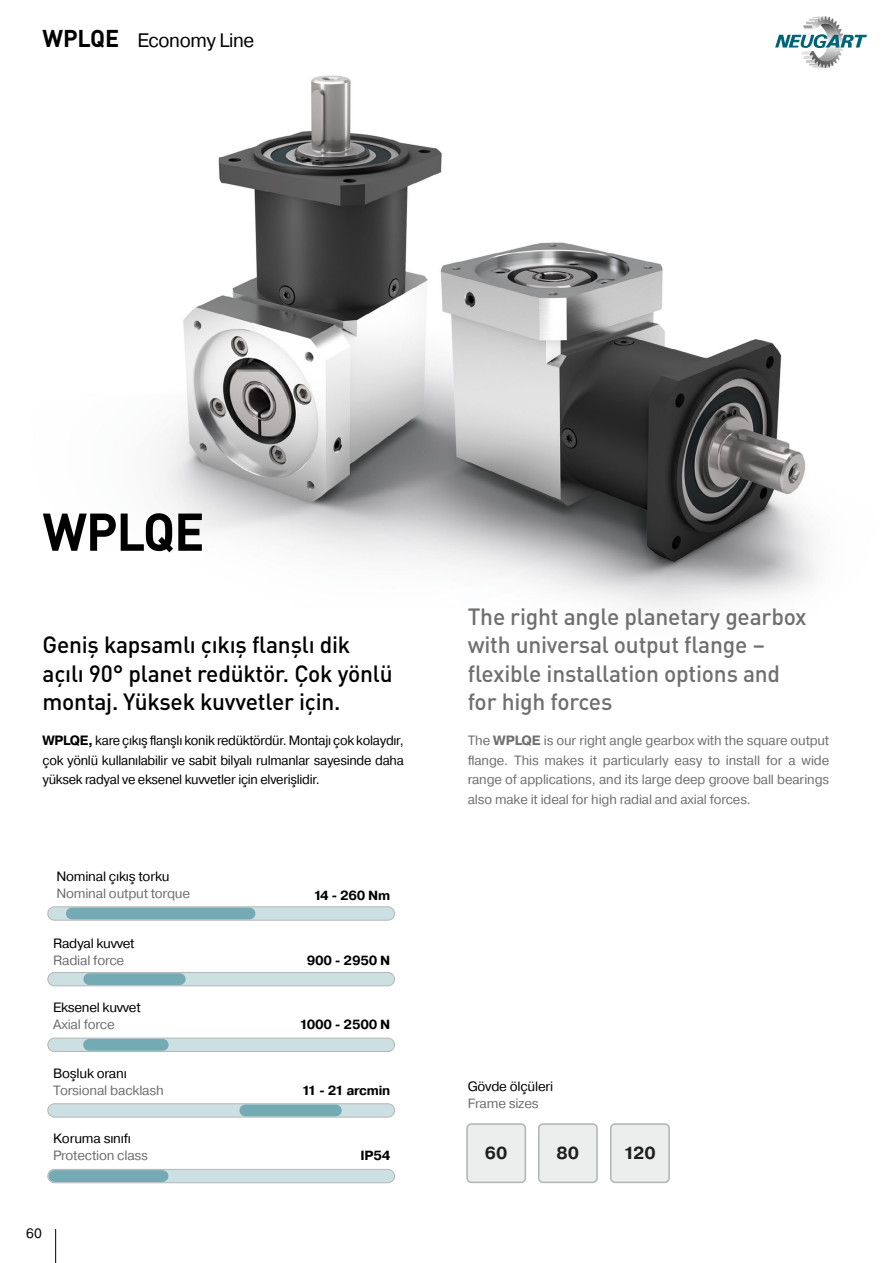
<style>
.page{position:relative;width:893px;height:1263px;background:#fff}
.page>*{position:absolute;margin:0;border:0;box-sizing:border-box;transform-origin:0 0}
.t1{font:700 52.2px "DIN Pro";letter-spacing:-.02em;color:#000;scale:.96 1}
.t2{font:500 23.25px/28.5px "DIN Pro";letter-spacing:-.01em;color:#706f6f}
.t3{font:500 23.25px/28.5px "DIN Pro";letter-spacing:-.01em;color:#000}
.t4{font:19.5px "Pragmatica";letter-spacing:-.02em;color:#000}
.t5{font:700 17.4px "Pragmatica";color:#1e1e1c}
.t6{font:13.5px/19.5px "Pragmatica";letter-spacing:-.015em;color:#706f6f;text-align:justify}
.t7{font:13.5px/19.5px "Pragmatica";letter-spacing:-.02em;color:#000;text-align:justify;scale:.96 1}
.t8{font:13.5px "Pragmatica";letter-spacing:-.02em;color:#000}
.t9{font:700 13.2px "Pragmatica";letter-spacing:-.015em;color:#000}
.s1{font-family:"DIN Pro";font-weight:700;font-size:24px}
.s2{font-weight:700}
</style>
<div class="page">
<svg style="left:775px;top:16px;width:92px;height:52px"></svg>
<hr style="left:55px;top:1229px;width:1px;height:34px;background:#000">
<img style="left:163px;top:75px;width:652px;height:534px">
<div style="left:48px;top:972px;width:347px;height:14px;background:#cce0e4;border-radius:7px"></div>
<div style="left:47px;top:972px;width:348px;height:14px;border:1px solid #b4b6b5;border-radius:7px"></div>
<div style="left:48px;top:907px;width:347px;height:13px;background:#cce0e4;border-radius:7px"></div>
<div style="left:47px;top:906px;width:348px;height:14px;border:1px solid #b4b6b5;border-radius:7px"></div>
<div style="left:48px;top:1038px;width:347px;height:13px;background:#cce0e4;border-radius:7px"></div>
<div style="left:47px;top:1038px;width:348px;height:14px;border:1px solid #b4b6b5;border-radius:7px"></div>
<div style="left:48px;top:1104px;width:347px;height:13px;background:#cce0e4;border-radius:7px"></div>
<div style="left:47px;top:1103px;width:348px;height:14px;border:1px solid #b4b6b5;border-radius:7px"></div>
<div style="left:48px;top:1169px;width:347px;height:14px;background:#cce0e4;border-radius:7px"></div>
<div style="left:47px;top:1169px;width:348px;height:14px;border:1px solid #b4b6b5;border-radius:7px"></div>
<div style="left:89px;top:973px;width:91px;height:12px;background:#74aab3"></div>
<div style="left:89px;top:1039px;width:74px;height:12px;background:#74aab3"></div>
<div style="left:245px;top:1104px;width:91px;height:12px;background:#74aab3"></div>
<div style="left:54px;top:1170px;width:109px;height:12px;background:#74aab3"></div>
<div style="left:72px;top:907px;width:178px;height:12px;background:#74aab3"></div>
<div style="left:467px;top:1124px;width:58px;height:58px;background:#eceded;border-radius:4px"></div>
<div style="left:466px;top:1123px;width:60px;height:60px;border:2px solid #b4b6b5;border-radius:4px"></div>
<div style="left:539px;top:1124px;width:58px;height:58px;background:#eceded;border-radius:4px"></div>
<div style="left:538px;top:1123px;width:60px;height:60px;border:2px solid #b4b6b5;border-radius:4px"></div>
<div style="left:611px;top:1124px;width:58px;height:58px;background:#eceded;border-radius:4px"></div>
<div style="left:610px;top:1123px;width:60px;height:60px;border:2px solid #b4b6b5;border-radius:4px"></div>
<h3 class="t4" style="left:43px;top:28px;width:213px"><span class="s1">WPLQE</span> Economy Line</h3>
<h1 class="t1" style="left:43px;top:491px;width:170px">WPLQE</h1>
<h2 class="t3" style="left:43px;top:629px;width:352px">Geniş kapsamlı çıkış flanşlı dik açılı 90° planet redüktör. Çok yönlü montaj. Yüksek kuvvetler için.</h2>
<p class="t7" style="left:43px;top:731px;width:378px"><span class="s2">WPLQE,</span> kare çıkış flanşlı konik redüktördür. Montajı çok kolaydır, çok yönlü kullanılabilir ve sabit bilyalı rulmanlar sayesinde daha yüksek radyal ve eksenel kuvvetler için elverişlidir.</p>
<p class="t8" style="left:56px;top:868px;width:115px">Nominal çıkış torku</p>
<p class="t6" style="left:56px;top:884px;width:135px">Nominal output torque</p>
<p class="t8" style="left:53px;top:934px;width:83px">Radyal kuvvet</p>
<p class="t6" style="left:53px;top:950px;width:73px">Radial force</p>
<p class="t9" style="left:313px;top:887px;width:78px">14 - 260 Nm</p>
<p class="t9" style="left:307px;top:952px;width:85px">900 - 2950 N</p>
<h2 class="t2" style="left:468px;top:600px;width:340px">The right angle planetary gearbox with universal output flange – flexible installation options and for high forces</h2>
<p class="t6" style="left:468px;top:731px;width:363px">The <span class="s2">WPLQE</span> is our right angle gearbox with the square output flange. This makes it particularly easy to install for a wide range of applications, and its large deep groove ball bearings also make it ideal for high radial and axial forces.</p>
<p class="t8" style="left:53px;top:999px;width:89px">Eksenel kuvvet</p>
<p class="t6" style="left:53px;top:1015px;width:63px">Axial force</p>
<p class="t8" style="left:53px;top:1065px;width:75px">Boşluk oranı</p>
<p class="t6" style="left:53px;top:1080px;width:112px">Torsional backlash</p>
<p class="t8" style="left:53px;top:1130px;width:79px">Koruma sınıfı</p>
<p class="t6" style="left:53px;top:1146px;width:96px">Protection class</p>
<p class="t8" style="left:26px;top:1225px;width:17px">60</p>
<p class="t9" style="left:299px;top:1016px;width:92px">1000 - 2500 N</p>
<p class="t9" style="left:302px;top:1081px;width:90px">11 - 21 arcmin</p>
<p class="t8" style="left:468px;top:1078px;width:87px">Gövde ölçüleri</p>
<p class="t6" style="left:468px;top:1094px;width:72px">Frame sizes</p>
<p class="t9" style="left:360px;top:1146px;width:31px">IP54</p>
<p class="t5" style="left:485px;top:1141px;width:24px">60</p>
<p class="t5" style="left:557px;top:1141px;width:24px">80</p>
<p class="t5" style="left:624px;top:1141px;width:34px">120</p>
</div>
